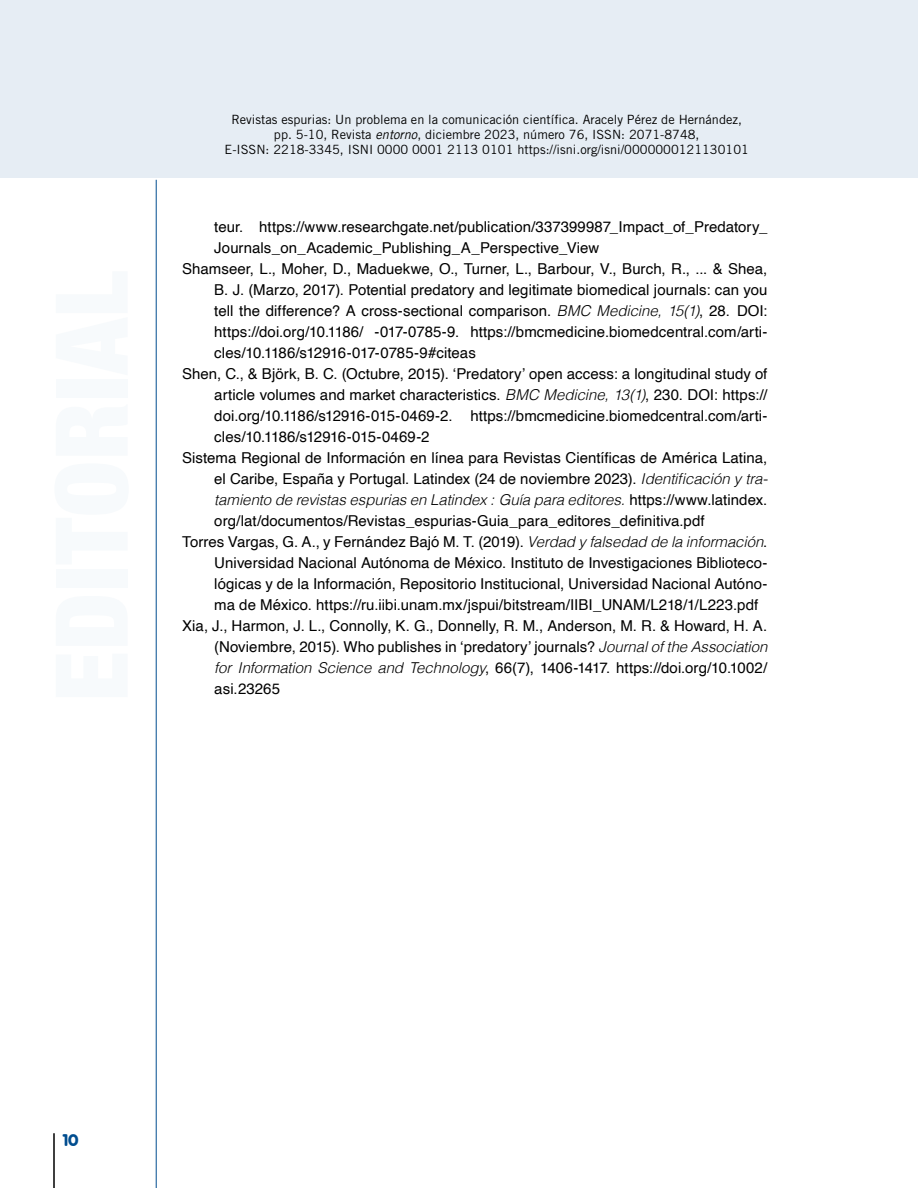
<style>
.page{position:relative;width:918px;height:1188px;background:#fff}
.page>*{position:absolute;margin:0;border:0;box-sizing:border-box;transform-origin:0 0}
.t1{font:900 16.5px "VAG Rounded";color:#004d8f}
.t2{font:15px "Helvetica";letter-spacing:.005em;color:#000}
.t3{font:italic 300 15px "Helvetica";letter-spacing:-.005em;color:#000}
.t4{font:15px "Helvetica";letter-spacing:-.025em;color:#000}
.t5{font:12.75px/15px "Trade Gothic";color:#000;text-align:center}
.s1{font-family:"Trade Gothic LT";font-style:italic}
.s2{font-weight:300;font-style:italic}
.s3{font-weight:400;font-style:normal}
</style>
<div class="page">
<hr style="left:53px;top:1133px;width:2px;height:55px;background:#000">
<div style="left:0;top:0;width:918px;height:178px;background:#e6edf4"></div>
<hr style="left:156px;top:180px;width:1px;height:1008px;background:#004d8f">
<p class="t5" style="left:225px;top:112px;width:526px">Revistas espurias: Un problema en la comunicación científica. Aracely Pérez de Hernández, pp. 5-10, Revista <span class="s1">entorno</span>, diciembre 2023, número 76, ISSN: 2071-8748,<br>E-ISSN: 2218-3345, ISNI 0000 0001 2113 0101 https://isni.org/isni/0000000121130101</p>
<p class="t2" style="left:214px;top:215px;width:555px">teur. https://www.researchgate.net/publication/337399987_Impact_of_Predatory_</p>
<p class="t2" style="left:214px;top:236px;width:386px">Journals_on_Academic_Publishing_A_Perspective_View</p>
<p class="t2" style="left:182px;top:257px;width:587px">Shamseer, L., Moher, D., Maduekwe, O., Turner, L., Barbour, V., Burch, R., ... &amp; Shea,</p>
<p class="t2" style="left:214px;top:278px;width:555px">B. J. (Marzo, 2017). Potential predatory and legitimate biomedical journals: can you</p>
<p class="t2" style="left:214px;top:299px;width:555px">tell the difference? A cross-sectional comparison. <span class="s2">BMC Medicine, 15(1)</span>, 28. DOI:</p>
<p class="t2" style="left:214px;top:320px;width:555px">https://doi.org/10.1186/ -017-0785-9. https://bmcmedicine.biomedcentral.com/arti-</p>
<p class="t2" style="left:214px;top:341px;width:263px">cles/10.1186/s12916-017-0785-9#citeas</p>
<p class="t2" style="left:182px;top:362px;width:587px">Shen, C., &amp; Björk, B. C. (Octubre, 2015). ‘Predatory’ open access: a longitudinal study of</p>
<p class="t2" style="left:214px;top:383px;width:555px">article volumes and market characteristics. <span class="s2">BMC Medicine, 13(1)</span>, 230. DOI: https://</p>
<p class="t2" style="left:214px;top:404px;width:555px">doi.org/10.1186/s12916-015-0469-2. https://bmcmedicine.biomedcentral.com/arti-</p>
<p class="t4" style="left:214px;top:425px;width:217px">cles/10.1186/s12916-015-0469-2</p>
<p class="t2" style="left:182px;top:446px;width:587px">Sistema Regional de Información en línea para Revistas Científicas de América Latina,</p>
<p class="t2" style="left:214px;top:467px;width:555px">el Caribe, España y Portugal. Latindex (24 de noviembre 2023). <span class="s2">Identificación y tra‑</span></p>
<p class="t3" style="left:214px;top:486px;width:555px">tamiento de revistas espurias en Latindex : Guía para editores. <span class="s3">https://www.latindex.</span></p>
<p class="t2" style="left:214px;top:509px;width:492px">org/lat/documentos/Revistas_espurias-Guia_para_editores_definitiva.pdf</p>
<p class="t2" style="left:182px;top:530px;width:587px">Torres Vargas, G. A., y Fernández Bajó M. T. (2019). <span class="s2">Verdad y falsedad de la información</span>.</p>
<p class="t2" style="left:214px;top:551px;width:555px">Universidad Nacional Autónoma de México. Instituto de Investigaciones Biblioteco-</p>
<p class="t2" style="left:214px;top:572px;width:555px">lógicas y de la Información, Repositorio Institucional, Universidad Nacional Autóno-</p>
<p class="t2" style="left:214px;top:593px;width:545px">ma de México. https://ru.iibi.unam.mx/jspui/bitstream/IIBI_UNAM/L218/1/L223.pdf</p>
<p class="t2" style="left:182px;top:614px;width:587px">Xia, J., Harmon, J. L., Connolly, K. G., Donnelly, R. M., Anderson, M. R. &amp; Howard, H. A.</p>
<p class="t2" style="left:214px;top:635px;width:555px">(Noviembre, 2015). Who publishes in ‘predatory’ journals? <span class="s2">Journal of the Association</span></p>
<p class="t2" style="left:214px;top:656px;width:555px"><span class="s2">for Information Science and Technology</span>, 66(7), 1406-1417. https://doi.org/10.1002/</p>
<p class="t2" style="left:214px;top:677px;width:67px">asi.23265</p>
<p class="t1" style="left:63px;top:1130px;width:17px">10</p>
</div>
